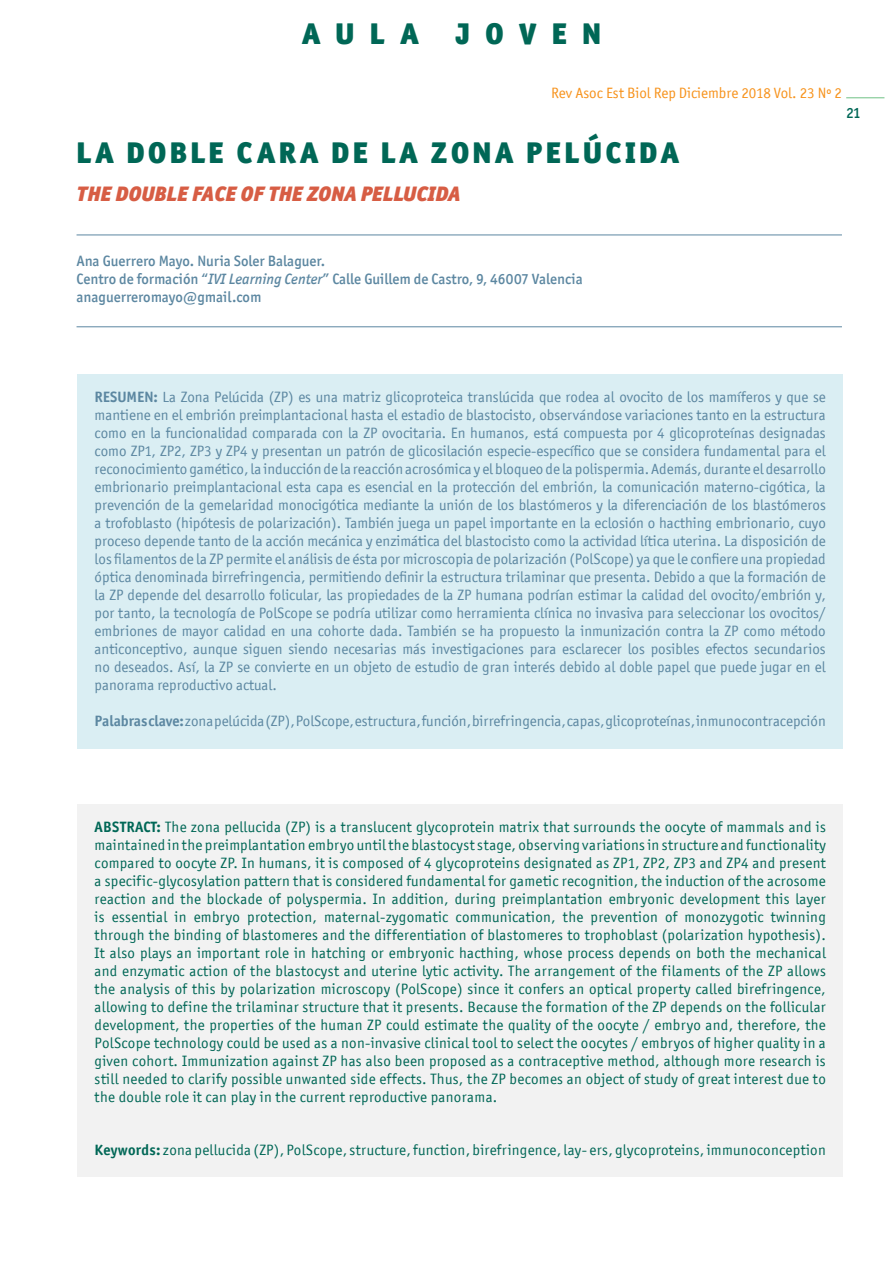
<style>
.page{position:relative;width:893px;height:1263px;background:#fff}
.page>*{position:absolute;margin:0;border:0;box-sizing:border-box;transform-origin:0 0}
.OK_TITULOS_PÁGINAS{font:900 30px "Officina San ITC";letter-spacing:.1em;color:#006756}
.OK_ENCABEZADOS_PÁGS{font:900 30px "Officina San ITC";letter-spacing:.5em;color:#006756}
.Titulares_ingles{font:italic 900 21px "Officina San ITC";color:#d75d44}
.Resumen_Blanco{font:15px/18px "Officina San ITC";color:#5c87a1;text-align:justify}
.resumen_color{font:15px/18px "Officina San ITC";letter-spacing:.02em;color:#006756;text-align:justify}
.Sumario_Azul{font:500 15px "Officina San ITC";color:#5c87a1}
.Titulo_azul_2{font:15px "Officina San ITC";color:#f7931d}
.t1{font:500 15px "Officina San ITC";color:#006756}
.s1{font-style:italic}
.s2{font-weight:700}
</style>
<div class="page">
<hr style="left:846px;top:98px;width:38px;height:1px;background:#6fc185">
<hr style="left:77px;top:235px;width:765px;height:1px;background:#5c87a1">
<hr style="left:77px;top:327px;width:765px;height:1px;background:#5c87a1">
<div style="left:78px;top:804px;width:765px;height:373px;background:#f2f2f2"></div>
<div style="left:78px;top:374px;width:765px;height:374px;background:#daeef3"></div>
<p class="OK_ENCABEZADOS_PÁGS" style="left:301px;top:14px;width:301px">AULA JOVEN</p>
<p class="Titulo_azul_2" style="left:551px;top:85px;width:292px">Rev Asoc Est Biol Rep Diciembre 2018 Vol. 23 Nº 2</p>
<p class="OK_TITULOS_PÁGINAS" style="left:77px;top:133px;width:604px">LA DOBLE CARA DE LA ZONA PELÚCIDA</p>
<p class="Titulares_ingles" style="left:77px;top:181px;width:385px">THE DOUBLE FACE OF THE ZONA PELLUCIDA</p>
<p class="Sumario_Azul" style="left:77px;top:252px;width:250px">Ana Guerrero Mayo. Nuria Soler Balaguer.</p>
<p class="Sumario_Azul" style="left:77px;top:270px;width:508px">Centro de formación “<span class="s1">IVI Learning Center</span>” Calle Guillem de Castro, 9, 46007 Valencia</p>
<p class="Sumario_Azul" style="left:77px;top:288px;width:186px">anaguerreromayo@gmail.com</p>
<p class="t1" style="left:846px;top:104px;width:16px">21</p>
<p class="Resumen_Blanco" style="left:95px;top:388px;width:733px"><span class="s2">RESUMEN:</span> La Zona Pelúcida (ZP) es una matriz glicoproteica translúcida que rodea al ovocito de los mamíferos y que se mantiene en el embrión preimplantacional hasta el estadio de blastocisto, observándose variaciones tanto en la estructura como en la funcionalidad comparada con la ZP ovocitaria. En humanos, está compuesta por 4 glicoproteínas designadas como ZP1, ZP2, ZP3 y ZP4 y presentan un patrón de glicosilación especie-específico que se considera fundamental para el reconocimiento gamético, la inducción de la reacción acrosómica y el bloqueo de la polispermia. Además, durante el desarrollo embrionario preimplantacional esta capa es esencial en la protección del embrión, la comunicación materno-cigótica, la prevención de la gemelaridad monocigótica mediante la unión de los blastómeros y la diferenciación de los blastómeros a trofoblasto (hipótesis de polarización). También juega un papel importante en la eclosión o hacthing embrionario, cuyo proceso depende tanto de la acción mecánica y enzimática del blastocisto como la actividad lítica uterina. La disposición de los filamentos de la ZP permite el análisis de ésta por microscopia de polarización (PolScope) ya que le confiere una propiedad óptica denominada birrefringencia, permitiendo definir la estructura trilaminar que presenta. Debido a que la formación de la ZP depende del desarrollo folicular, las propiedades de la ZP humana podrían estimar la calidad del ovocito/embrión y, por tanto, la tecnología de PolScope se podría utilizar como herramienta clínica no invasiva para seleccionar los ovocitos/ embriones de mayor calidad en una cohorte dada. También se ha propuesto la inmunización contra la ZP como método anticonceptivo, aunque siguen siendo necesarias más investigaciones para esclarecer los posibles efectos secundarios no deseados. Así, la ZP se convierte en un objeto de estudio de gran interés debido al doble papel que puede jugar en el panorama reproductivo actual.</p>
<p class="Resumen_Blanco" style="left:95px;top:712px;width:733px"><span class="s2">Palabras clave:</span> zona pelúcida (ZP), PolScope, estructura, función, birrefringencia, capas, glicoproteínas, inmunocontracepción</p>
<p class="resumen_color" style="left:95px;top:818px;width:733px"><span class="s2">ABSTRACT:</span> The zona pellucida (ZP) is a translucent glycoprotein matrix that surrounds the oocyte of mammals and is maintained in the preimplantation embryo until the blastocyst stage, observing variations in structure and functionality compared to oocyte ZP. In humans, it is composed of 4 glycoproteins designated as ZP1, ZP2, ZP3 and ZP4 and present a specific-glycosylation pattern that is considered fundamental for gametic recognition, the induction of the acrosome reaction and the blockade of polyspermia. In addition, during preimplantation embryonic development this layer is essential in embryo protection, maternal-zygomatic communication, the prevention of monozygotic twinning through the binding of blastomeres and the differentiation of blastomeres to trophoblast (polarization hypothesis).<br>It also plays an important role in hatching or embryonic hacthing, whose process depends on both the mechanical and enzymatic action of the blastocyst and uterine lytic activity. The arrangement of the filaments of the ZP allows the analysis of this by polarization microscopy (PolScope) since it confers an optical property called birefringence, allowing to define the trilaminar structure that it presents. Because the formation of the ZP depends on the follicular development, the properties of the human ZP could estimate the quality of the oocyte / embryo and, therefore, the PolScope technology could be used as a non-invasive clinical tool to select the oocytes / embryos of higher quality in a given cohort. Immunization against ZP has also been proposed as a contraceptive method, although more research is still needed to clarify possible unwanted side effects. Thus, the ZP becomes an object of study of great interest due to the double role it can play in the current reproductive panorama.</p>
<p class="resumen_color" style="left:95px;top:1141px;width:733px"><span class="s2">Keywords:</span> zona pellucida (ZP), PolScope, structure, function, birefringence, lay- ers, glycoproteins, immunoconception</p>
</div>
